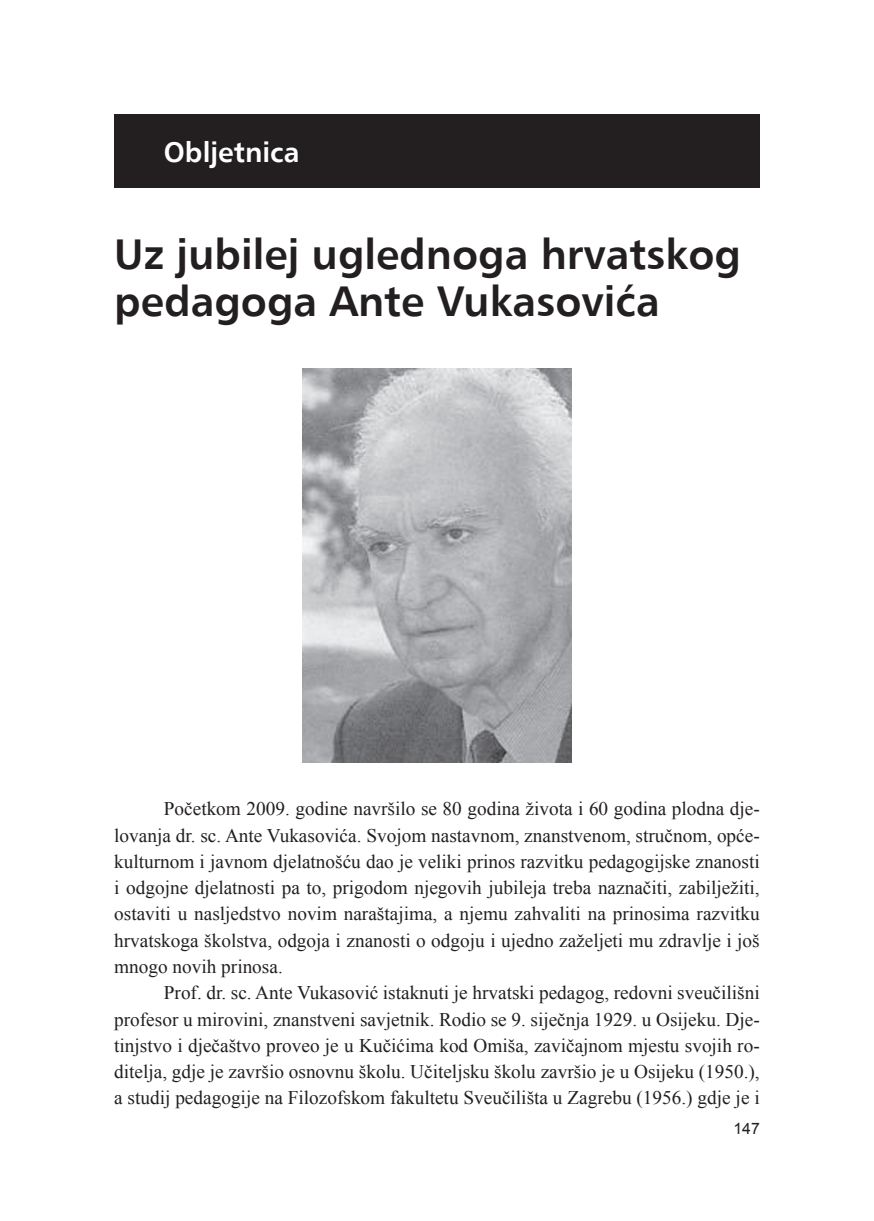
<style>
.page{position:relative;width:874px;height:1221px;background:#fff}
.page>*{position:absolute;margin:0;border:0;box-sizing:border-box;transform-origin:0 0}
.t1{font:700 42px/47.2px "PI Frutiger";color:#231f20}
.t2{font:700 28px "PI Frutiger";color:#fff}
.t3{font:19.25px/26.2px "Times New Roman";color:#231f20;text-align:justify}
.t4{font:15.75px "Arial";color:#231f20}
</style>
<div class="page">
<div style="left:114px;top:114px;width:645px;height:74px;background:#231f20"></div>
<img style="left:302px;top:369px;width:269px;height:393px">
<h2 class="t2" style="left:164px;top:134px;width:137px">Obljetnica</h2>
<h1 class="t1" style="left:114px;top:230px;width:628px">Uz jubilej uglednoga hrvatskog pedagoga Ante Vukasovića</h1>
<p class="t3" style="left:114px;top:795px;width:646px;text-indent:50px">Početkom 2009. godine navršilo se 80 godina života i 60 godina plodna dje&shy;lovanja dr. sc. Ante Vukasovića. Svojom nastavnom, znanstvenom, stručnom, opće&shy;kulturnom i javnom djelatnošću dao je veliki prinos razvitku pedagogijske znanosti i odgojne djelatnosti pa to, prigodom njegovih jubileja treba naznačiti, zabilježiti, ostaviti u nasljedstvo novim naraštajima, a njemu zahvaliti na prinosima razvitku hrvatskoga školstva, odgoja i znanosti o odgoju i ujedno zaželjeti mu zdravlje i još mnogo novih prinosa.</p>
<p class="t3" style="left:114px;top:979px;width:646px;text-indent:50px">Prof. dr. sc. Ante Vukasović istaknuti je hrvatski pedagog, redovni sveučilišni profesor u mirovini, znanstveni savjetnik. Rodio se 9. siječnja 1929. u Osijeku. Dje&shy;tinjstvo i dječaštvo proveo je u Kučićima kod Omiša, zavičajnom mjestu svojih ro&shy;ditelja, gdje je završio osnovnu školu. Učiteljsku školu završio je u Osijeku (1950.), a studij pedagogije na Filozofskom fakultetu Sveučilišta u Zagrebu (1956.) gdje je i</p>
<p class="t4" style="left:733px;top:1118px;width:28px">147</p>
</div>
